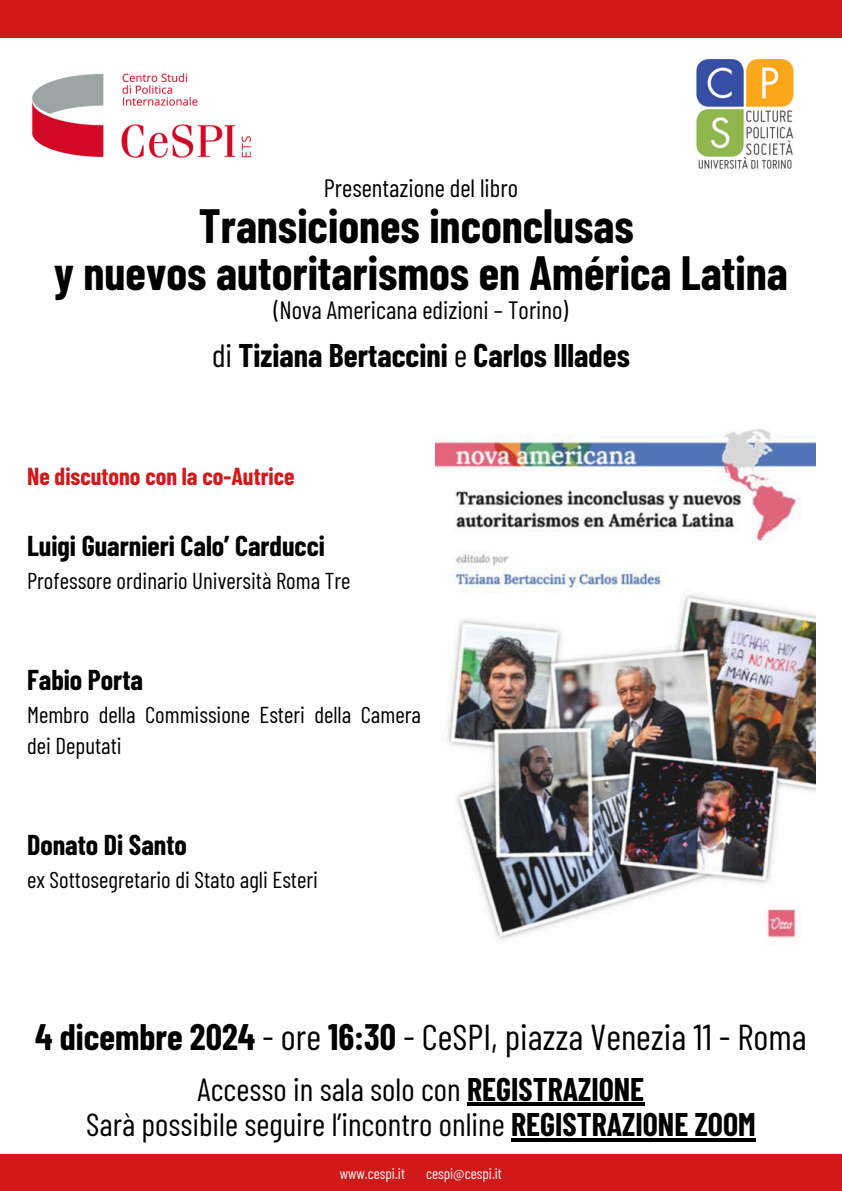
<style>
.page{position:relative;width:842px;height:1191px;background:#fff}
.page>*{position:absolute;margin:0;border:0;box-sizing:border-box;transform-origin:0 0}
.t1{font:700 47px/46.5px "Barlow Condensed";color:#000;text-align:center}
.t2{font:36px "Barlow Condensed";color:#000}
.t3{font:32px/35.2px "Barlow Condensed";color:#000;text-align:center}
.t4{font:700 32px "Barlow Condensed";color:#000}
.t5{font:700 28px "Barlow Condensed";color:#000}
.t6{font:25px "Barlow Condensed";color:#000}
.t7{font:700 24px "Barlow Condensed";color:#d11919}
.t8{font:23px/31.5px "Barlow Condensed";color:#000}
.t9{font:15px "Barlow Condensed";color:#fdfdfd}
.s1{font-weight:400}
.s2{font-weight:700}
</style>
<div class="page">
<div style="left:0;top:1153px;width:842px;height:37px;background:#d11919"></div>
<div style="left:0;top:0;width:842px;height:37px;background:#d11919"></div>
<img style="left:435px;top:429px;width:380px;height:511px">
<img style="left:31px;top:73px;width:221px;height:85px">
<img style="left:696px;top:59px;width:98px;height:110px">
<hr style="left:467px;top:1102px;width:177px;height:3px;background:#000">
<hr style="left:511px;top:1137px;width:245px;height:3px;background:#000">
<h3 class="t6" style="left:324px;top:172px;width:196px">Presentazione del libro</h3>
<h6 class="t1" style="left:54px;top:201px;width:735px">Transiciones inconclusas<br>y nuevos autoritarismos en América Latina</h6>
<h5 class="t6" style="left:274px;top:294px;width:296px">(Nova Americana edizioni – Torino)</h5>
<h4 class="t4" style="left:212px;top:335px;width:419px"><span class="s1">di</span> Tiziana Bertaccini <span class="s1">e</span> Carlos Illades</h4>
<h6 class="t7" style="left:27px;top:461px;width:269px">Ne discutono con la co-Autrice</h6>
<h6 class="t5" style="left:27px;top:528px;width:299px">Luigi Guarnieri Calo’ Carducci</h6>
<h6 class="t8" style="left:27px;top:564px;width:325px">Professore ordinario Università Roma Tre</h6>
<p class="t5" style="left:27px;top:661px;width:117px">Fabio Porta</p>
<p class="t8" style="left:27px;top:697px;width:395px">Membro della Commissione Esteri della Camera dei Deputati</p>
<h2 class="t5" style="left:27px;top:826px;width:161px">Donato Di Santo</h2>
<h2 class="t8" style="left:27px;top:862px;width:292px">ex Sottosegretario di Stato agli Esteri</h2>
<h3 class="t2" style="left:35px;top:1014px;width:773px"><span class="s2">4 dicembre 2024</span> - ore <span class="s2">16:30</span> - CeSPI, piazza Venezia 11 - Roma</h3>
<p class="t3" style="left:86px;top:1069px;width:671px">Accesso in sala solo con <span class="s2">REGISTRAZIONE<br></span>Sarà possibile seguire l’incontro online <span class="s2">REGISTRAZIONE ZOOM</span></p>
<h1 class="t9" style="left:340px;top:1163px;width:67px">www.cespi.it</h1>
<h1 class="t9" style="left:426px;top:1163px;width:77px">cespi@cespi.it</h1>
</div>
